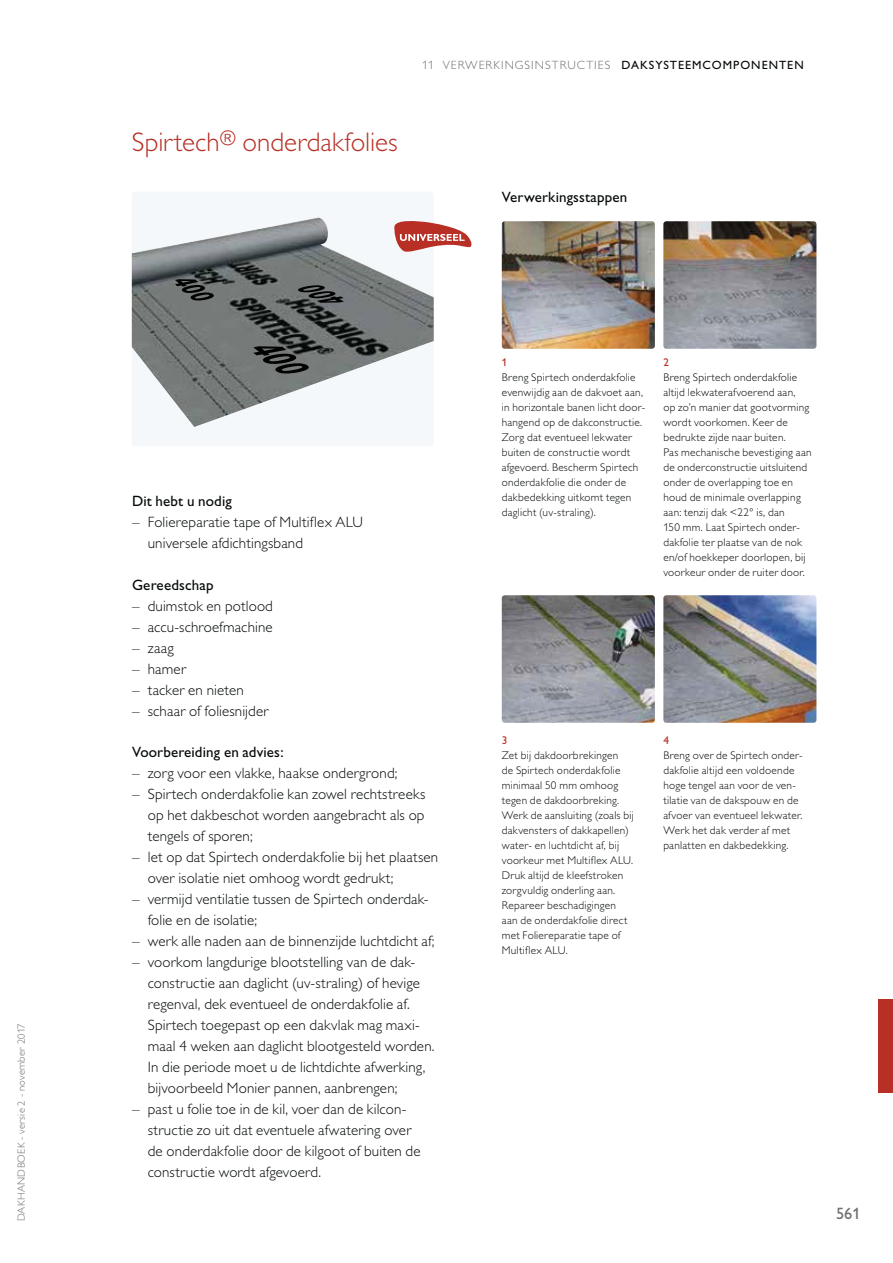
<style>
.page{position:relative;width:893px;height:1263px;background:#fff}
.page>*{position:absolute;margin:0;border:0;box-sizing:border-box;transform-origin:0 0}
.t1{font:300 27px "Gill Alt One";color:#b72f25}
.t2{font:16.5px "Gill Alt One";color:#6f6f6f}
.t3{font:300 15px/21px "Gill Alt One";letter-spacing:.01em;color:#040809}
.t4{font:15px "Gill Alt One";letter-spacing:.01em;color:#040809}
.t5{font:300 12px "Gill Alt One";letter-spacing:.085em;color:#6f6f6f}
.t6{font:300 11.25px/15px "Gill Alt One";letter-spacing:.02em;color:#040809}
.t7{font:11.25px "Gill Alt One";color:#b72f25}
.t8{font:300 10.5px "Gill Alt One";letter-spacing:.025em;color:#6f6f6f}
.s1{font-weight:400;color:#040809}
</style>
<div class="page">
<div style="left:878px;top:999px;width:14px;height:94px;background:#b72f25"></div>
<div style="left:132px;top:192px;width:302px;height:255px;background:#f5f8fb;border-radius:4px"></div>
<img style="left:132px;top:218px;width:302px;height:209px">
<img style="left:175px;top:279px;width:40px;height:22px">
<img style="left:253px;top:346px;width:57px;height:28px">
<img style="left:296px;top:285px;width:48px;height:18px">
<svg style="left:393px;top:219px;width:79px;height:36px"></svg>
<img style="left:502px;top:221px;width:153px;height:128px;border-radius:3px">
<img style="left:663px;top:221px;width:153px;height:128px;border-radius:3px">
<img style="left:502px;top:595px;width:153px;height:128px;border-radius:3px">
<img style="left:663px;top:595px;width:153px;height:128px;border-radius:3px">
<p class="t8" style="left:17px;top:1221px;width:199px;rotate:-90deg">DAKHANDBOEK - versie 2 - november 2017</p>
<h1 class="t1" style="left:132px;top:132px;width:267px">Spirtech<sup>®</sup> onderdakfolies</h1>
<p class="t5" style="left:422px;top:60px;width:383px">11 VERWERKINGSINSTRUCTIES <span class="s1">DAKSYSTEEMCOMPONENTEN</span></p>
<h3 class="t4" style="left:502px;top:191px;width:127px">Verwerkingsstappen</h3>
<h3 class="t4" style="left:132px;top:495px;width:101px">Dit hebt u nodig</h3>
<h3 class="t3" style="left:148px;top:513px;width:217px;text-indent:-16px">– Foliereparatie tape of Multiflex ALU universele afdichtingsband</h3>
<h3 class="t4" style="left:132px;top:579px;width:83px">Gereedschap</h3>
<h3 class="t3" style="left:132px;top:596px;width:142px">– duimstok en potlood</h3>
<h3 class="t3" style="left:132px;top:617px;width:142px">– accu-schroefmachine</h3>
<h3 class="t3" style="left:132px;top:638px;width:43px">– zaag</h3>
<h3 class="t3" style="left:132px;top:659px;width:55px">– hamer</h3>
<h3 class="t3" style="left:132px;top:680px;width:113px">– tacker en nieten</h3>
<h3 class="t3" style="left:132px;top:701px;width:138px">– schaar of foliesnijder</h3>
<h3 class="t4" style="left:132px;top:747px;width:153px">Voorbereiding en advies:</h3>
<h3 class="t3" style="left:132px;top:764px;width:267px">– zorg voor een vlakke, haakse ondergrond;</h3>
<h3 class="t3" style="left:148px;top:785px;width:279px;text-align:justify;text-indent:-16px">– Spirtech onderdakfolie kan zowel rechtstreeks op het dakbeschot worden aangebracht als op tengels of sporen;</h3>
<h3 class="t3" style="left:148px;top:848px;width:292px;text-indent:-16px">– let op dat Spirtech onderdakfolie bij het plaatsen over isolatie niet omhoog wordt gedrukt;</h3>
<h3 class="t3" style="left:148px;top:890px;width:282px;text-indent:-16px">– vermijd ventilatie tussen de Spirtech onderdak&shy;folie en de isolatie;</h3>
<h3 class="t3" style="left:132px;top:932px;width:304px">– werk alle naden aan de binnenzijde luchtdicht af;</h3>
<p class="t3" style="left:148px;top:953px;width:288px;text-indent:-16px">– voorkom langdurige blootstelling van de dak&shy;con structie aan daglicht (uv-straling) of hevige regenval, dek eventueel de onderdakfolie af.<br>Spirtech toegepast op een dakvlak mag maxi&shy;maal 4 weken aan daglicht bloot gesteld worden.<br>In die periode moet u de lichtdichte afwerking, bijvoorbeeld Monier pannen, aanbrengen;</p>
<h3 class="t3" style="left:148px;top:1100px;width:274px;text-indent:-16px">– past u folie toe in de kil, voer dan de kilcon&shy;structie zo uit dat eventuele afwatering over de onderdakfolie door de kilgoot of buiten de constructie wordt afgevoerd.</h3>
<p class="t7" style="left:502px;top:358px;width:7px">1</p>
<p class="t6" style="left:502px;top:371px;width:145px">Breng Spirtech onderdakfolie evenwijdig aan de dakvoet aan, in horizontale banen licht door&shy;hangend op de dakconstructie.<br>Zorg dat eventueel lekwater buiten de constructie wordt afgevoerd. Bescherm Spirtech onderdakfolie die onder de dakbedekking uitkomt tegen daglicht (uv-straling).</p>
<p class="t7" style="left:663px;top:358px;width:7px">2</p>
<p class="t6" style="left:663px;top:371px;width:150px">Breng Spirtech onderdakfolie altijd lekwaterafvoerend aan,<br>op zo’n manier dat gootvorming wordt voorkomen. Keer de bedrukte zijde naar buiten.<br>Pas mechanische bevestiging aan de onderconstructie uitsluitend onder de overlapping toe en houd de minimale overlapping aan: tenzij dak &lt;22° is, dan<br>150 mm. Laat Spirtech onder&shy;dakfolie ter plaatse van de nok en/of hoekkeper doorlopen, bij voorkeur onder de ruiter door.</p>
<p class="t7" style="left:502px;top:736px;width:7px">3</p>
<p class="t6" style="left:502px;top:749px;width:133px">Zet bij dakdoorbrekingen<br>de Spirtech onderdakfolie minimaal 50 mm omhoog tegen de dakdoorbreking.<br>Werk de aansluiting (zoals bij dakvensters of dakkapellen) water- en luchtdicht af, bij voorkeur met Multiflex ALU.<br>Druk altijd de kleefstroken zorgvuldig onderling aan.<br>Repareer beschadigingen aan de onderdakfolie direct met Foliereparatie tape of<br>Multiflex ALU.</p>
<p class="t7" style="left:663px;top:736px;width:7px">4</p>
<p class="t6" style="left:663px;top:749px;width:141px">Breng over de Spirtech onder&shy;dakfolie altijd een voldoende hoge tengel aan voor de ven&shy;tilatie van de dakspouw en de afvoer van eventueel lekwater.<br>Werk het dak verder af met panlatten en dakbedekking.</p>
<h2 class="t2" style="left:836px;top:1207px;width:26px">561</h2>
</div>
